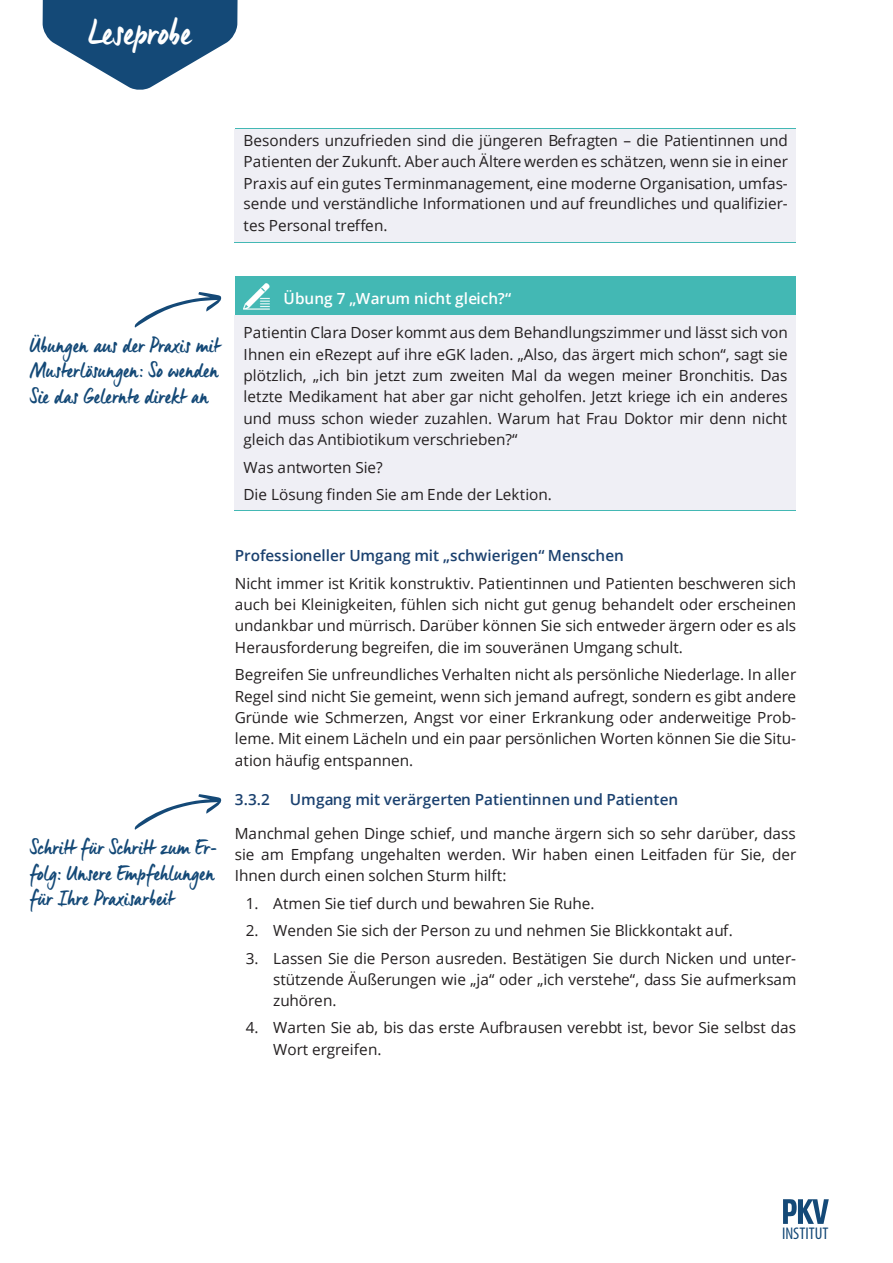
<style>
.page{position:relative;width:893px;height:1263px;background:#fff}
.page>*{position:absolute;margin:0;border:0;box-sizing:border-box;transform-origin:0 0}
.t1{font:36px "Manus Smooth";color:#fff}
.t2{font:21px/25.2px "Manus Smooth";letter-spacing:.005em;color:#144977;text-align:justify}
.t3{font:condensed 16.95px "Myriad Pro";color:#144977}
.t4{font:15.3px/21.3px "Open Sans";letter-spacing:-.005em;color:#231f20;text-align:justify}
.t5{font:600 15.3px "Open Sans";letter-spacing:.005em;color:#fff}
.t6{font:600 15.3px "Open Sans";color:#1b416f}
.s1{font-weight:600;color:#1b416f}
</style>
<div class="page">
<div style="left:235px;top:129px;width:561px;height:112px;background:#efeff5"></div>
<hr style="left:235px;top:128px;width:561px;height:1px;background:#43b8b4">
<hr style="left:234px;top:242px;width:562px;height:1px;background:#43b8b4">
<div style="left:235px;top:276px;width:561px;height:39px;background:#43b8b4"></div>
<div style="left:235px;top:315px;width:561px;height:195px;background:#efeff5"></div>
<hr style="left:236px;top:315px;width:559px;height:1px;background:#43b8b4">
<hr style="left:234px;top:510px;width:562px;height:1px;background:#43b8b4">
<img style="left:244px;top:283px;width:26px;height:26px">
<svg style="left:43px;top:0;width:195px;height:90px"></svg>
<svg style="left:783px;top:1199px;width:46px;height:25px"></svg>
<svg style="left:135px;top:292px;width:87px;height:36px"></svg>
<svg style="left:135px;top:794px;width:87px;height:36px"></svg>
<p class="t1" style="left:88px;top:11px;width:105px">Leseprobe</p>
<p class="t4" style="left:244px;top:129px;width:546px">Besonders unzufrieden sind die jüngeren Befragten – die Patientinnen und Patienten der Zukunft. Aber auch Ältere werden es schätzen, wenn sie in einer Praxis auf ein gutes Terminmanagement, eine moderne Organisation, umfas&shy;sende und verständliche Informationen und auf freundliches und qualifizier&shy;tes Personal treffen.</p>
<p class="t2" style="left:30px;top:332px;width:192px">Übungen aus der Praxis mit Musterlösungen: So wenden Sie das Gelernte direkt an</p>
<p class="t5" style="left:284px;top:288px;width:229px">Übung 7 „Warum nicht gleich?“</p>
<p class="t4" style="left:244px;top:322px;width:546px">Patientin Clara Doser kommt aus dem Behandlungszimmer und lässt sich von Ihnen ein eRezept auf ihre eGK laden. „Also, das ärgert mich schon“, sagt sie plötzlich, „ich bin jetzt zum zweiten Mal da wegen meiner Bronchitis. Das letzte Medikament hat aber gar nicht geholfen. Jetzt kriege ich ein anderes und muss schon wieder zuzahlen. Warum hat Frau Doktor mir denn nicht gleich das Antibiotikum verschrieben?“</p>
<p class="t4" style="left:244px;top:453px;width:310px;line-height:27.5px">Was antworten Sie?<br>Die Lösung finden Sie am Ende der Lektion.</p>
<p class="t2" style="left:30px;top:834px;width:189px;text-align:left">Schritt für Schritt zum Er&shy;folg: Unsere Empfehlungen für Ihre Praxisarbeit</p>
<p class="t4" style="left:235px;top:542px;width:563px;line-height:27.5px"><span class="s1">Professioneller Umgang mit „schwierigen“ Menschen<br></span>Nicht immer ist Kritik konstruktiv. Patientinnen und Patienten beschweren sich</p>
<p class="t4" style="left:235px;top:593px;width:563px">auch bei Kleinigkeiten, fühlen sich nicht gut genug behandelt oder erscheinen undankbar und mürrisch. Darüber können Sie sich entweder ärgern oder es als Herausforderung begreifen, die im souveränen Umgang schult.</p>
<p class="t4" style="left:235px;top:664px;width:563px">Begreifen Sie unfreundliches Verhalten nicht als persönliche Niederlage. In aller Regel sind nicht Sie gemeint, wenn sich jemand aufregt, sondern es gibt andere Gründe wie Schmerzen, Angst vor einer Erkrankung oder anderweitige Prob&shy;leme. Mit einem Lächeln und ein paar persönlichen Worten können Sie die Situ&shy;ation häufig entspannen.</p>
<p class="t6" style="left:235px;top:789px;width:37px">3.3.2</p>
<p class="t4" style="left:235px;top:782px;width:562px;line-height:33.5px;text-indent:55px"><span class="s1">Umgang mit verärgerten Patientinnen und Patienten<br></span>Manchmal gehen Dinge schief, und manche ärgern sich so sehr darüber, dass</p>
<p class="t4" style="left:235px;top:843px;width:563px">sie am Empfang ungehalten werden. Wir haben einen Leitfaden für Sie, der<br>Ihnen durch einen solchen Sturm hilft:</p>
<p class="t4" style="left:246px;top:892px;width:350px">1. Atmen Sie tief durch und bewahren Sie Ruhe.</p>
<p class="t4" style="left:246px;top:920px;width:488px">2. Wenden Sie sich der Person zu und nehmen Sie Blickkontakt auf.</p>
<p class="t4" style="left:273px;top:947px;width:525px;text-indent:-27px">3. Lassen Sie die Person ausreden. Bestätigen Sie durch Nicken und unter&shy;stützende Äußerungen wie „ja“ oder „ich verstehe“, dass Sie aufmerksam zuhören.</p>
<p class="t4" style="left:273px;top:1016px;width:525px;text-indent:-27px">4. Warten Sie ab, bis das erste Aufbrausen verebbt ist, bevor Sie selbst das<br>Wort ergreifen.</p>
<p class="t3" style="left:782px;top:1223px;width:48px">INSTITUT</p>
</div>
